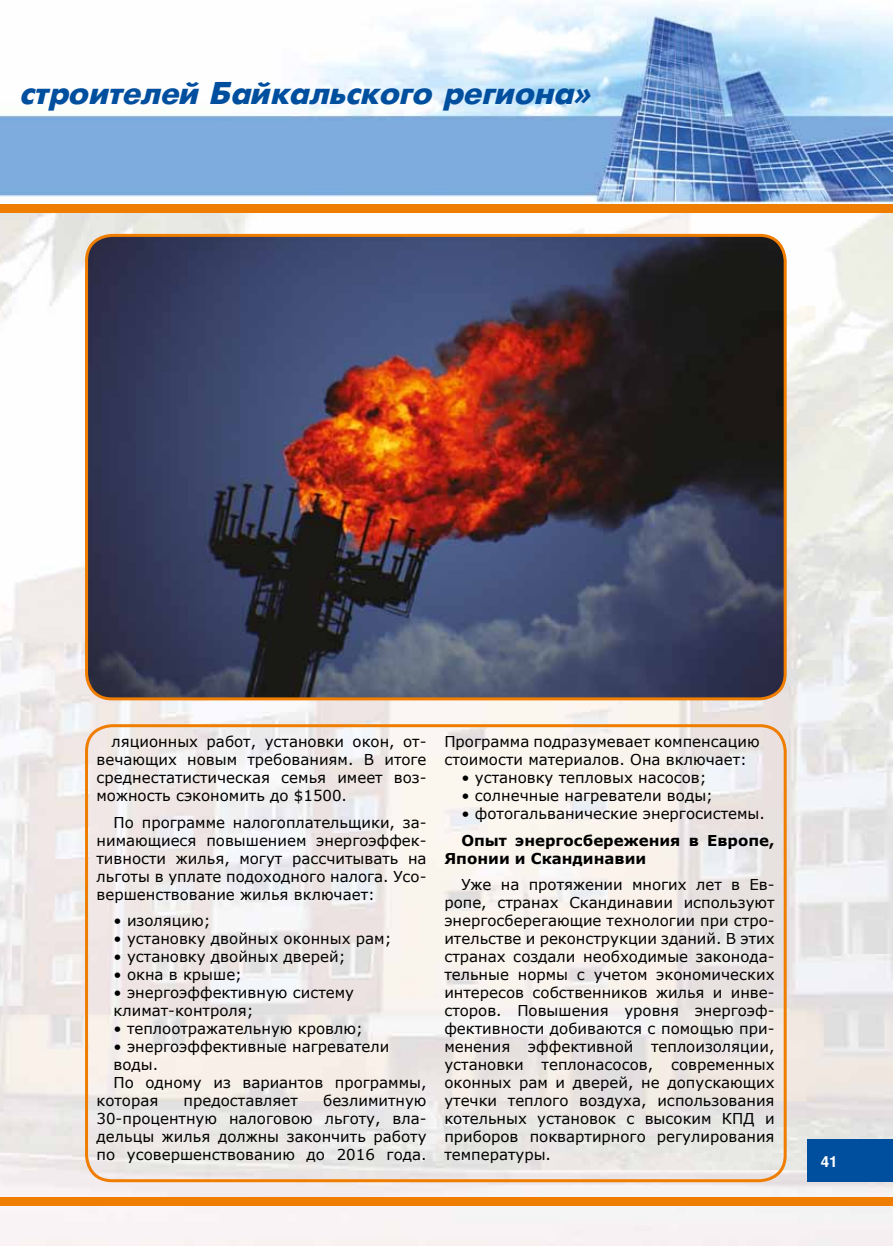
<style>
.page{position:relative;width:893px;height:1246px;background:#fff}
.page>*{position:absolute;margin:0;border:0;box-sizing:border-box;transform-origin:0 0}
.t1{font:italic 700 31.5px "Futuris";color:#004f9f}
.t2{font:15px/18px "Verdana";color:#000;text-align:justify}
.t3{font:700 15px/18px "Verdana";color:#000}
.t4{font:700 15px "Helios";color:#fff}
</style>
<div class="page">
<img style="left:0;top:0;width:893px;height:1246px">
<div style="left:0;top:204px;width:893px;height:9px;background:#ef7d00"></div>
<div style="left:808px;top:1140px;width:85px;height:42px;background:#004f9f"></div>
<div style="left:0;top:1197px;width:893px;height:9px;background:#ef7d00"></div>
<div style="left:85px;top:724px;width:702px;height:458px;border:3px solid #ef7d00;border-radius:26px"></div>
<img style="left:87px;top:235px;width:698px;height:464px">
<div style="left:85px;top:234px;width:702px;height:466px;border:3px solid #ef7d00;border-radius:26px"></div>
<h1 class="t1" style="left:21px;top:76px;width:573px">строителей Байкальского региона»</h1>
<p class="t2" style="left:97px;top:732px;width:332px;text-indent:15px">ляционных работ, установки окон, от&shy;вечающих новым требованиям. В итоге среднестатистическая семья имеет воз&shy;можность сэкономить до $1500.</p>
<p class="t2" style="left:97px;top:813px;width:332px;text-indent:17px">По программе налогоплательщики, за&shy;нимающиеся повышением энергоэффек&shy;тивности жилья, могут рассчитывать на льготы в уплате подоходного налога. Усо&shy;вершенствование жилья включает:</p>
<p class="t2" style="left:114px;top:911px;width:99px">• изоляцию;</p>
<p class="t2" style="left:114px;top:929px;width:279px">• установку двойных оконных рам;</p>
<p class="t2" style="left:114px;top:947px;width:233px">• установку двойных дверей;</p>
<p class="t2" style="left:114px;top:965px;width:130px">• окна в крыше;</p>
<p class="t2" style="left:114px;top:983px;width:242px">• энергоэффективную систему климат-контроля;</p>
<p class="t2" style="left:114px;top:1019px;width:251px">• теплоотражательную кровлю;</p>
<p class="t2" style="left:114px;top:1037px;width:277px">• энергоэффективные нагреватели</p>
<p class="t2" style="left:114px;top:1055px;width:46px">воды.</p>
<p class="t2" style="left:114px;top:1073px;width:314px">По одному из вариантов программы,</p>
<p class="t2" style="left:97px;top:1091px;width:63px">которая</p>
<p class="t2" style="left:184px;top:1091px;width:116px">предоставляет</p>
<p class="t2" style="left:97px;top:1091px;width:332px;text-indent:227px">безлимитную 30-процентную налоговою льготу, вла&shy;дельцы жилья должны закончить работу по усовершенствованию до 2016 года.</p>
<p class="t2" style="left:444px;top:732px;width:317px">Программа подразумевает компенсацию стоимости материалов. Она включает:</p>
<p class="t2" style="left:461px;top:768px;width:247px">• установку тепловых насосов;</p>
<p class="t2" style="left:461px;top:786px;width:253px">• солнечные нагреватели воды;</p>
<p class="t2" style="left:461px;top:804px;width:305px">• фотогальванические энергосистемы.</p>
<p class="t3" style="left:444px;top:831px;width:332px;text-indent:17px">Опыт энергосбережения в Европе,<br>Японии и Скандинавии</p>
<p class="t2" style="left:444px;top:875px;width:332px;text-indent:17px">Уже на протяжении многих лет в Ев&shy;ропе, странах Скандинавии используют энергосберегающие технологии при стро&shy;ительстве и реконструкции зданий. В этих странах создали необходимые законода&shy;тельные нормы с учетом экономических интересов собственников жилья и инве&shy;сторов. Повышения уровня энергоэф&shy;фективности добиваются с помощью при&shy;менения эффективной теплоизоляции, установки теплонасосов, современных оконных рам и дверей, не допускающих утечки теплого воздуха, использования котельных установок с высоким КПД и приборов поквартирного регулирования температуры.</p>
<p class="t4" style="left:821px;top:1153px;width:18px">41</p>
</div>
